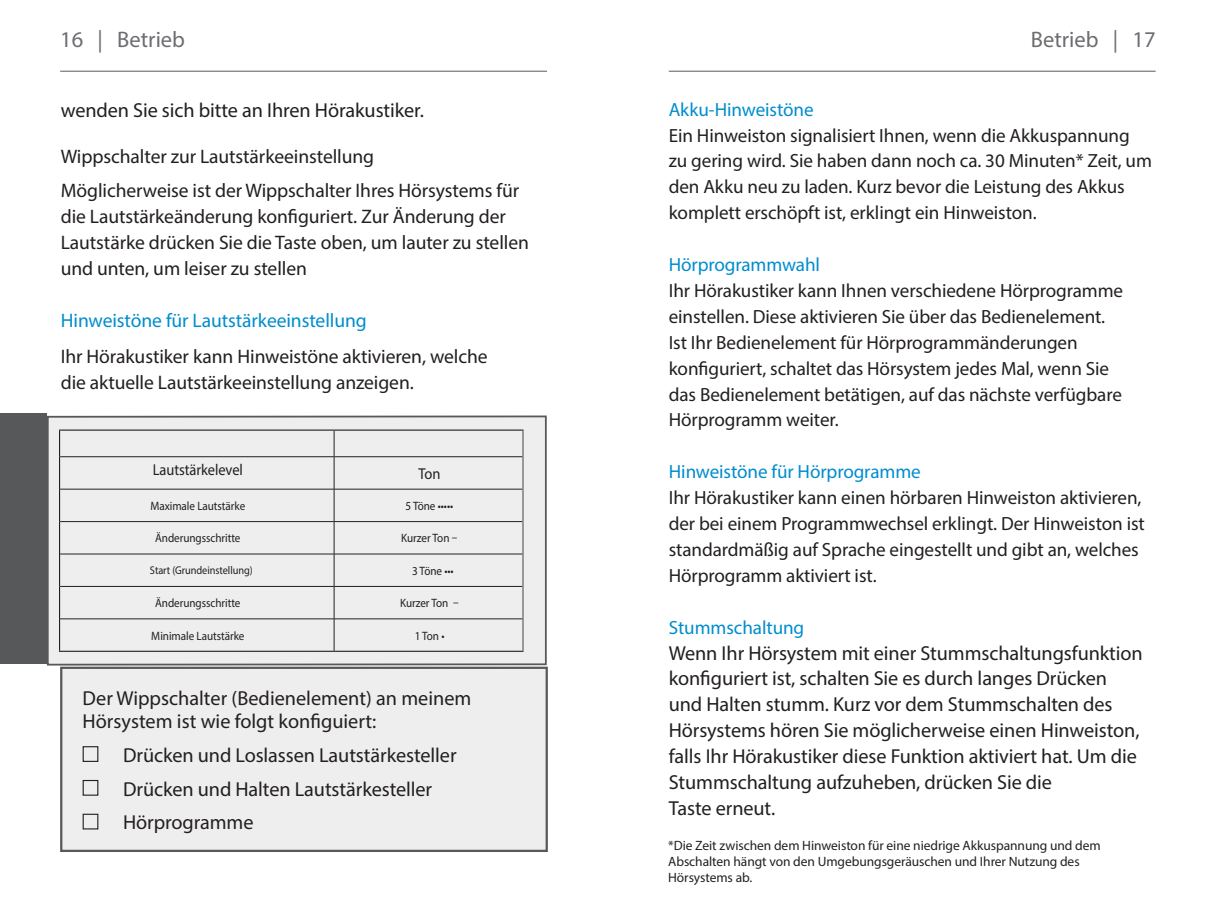
<style>
.page{position:relative;width:1215px;height:912px;background:#fff}
.page>*{position:absolute;margin:0;border:0;box-sizing:border-box;transform-origin:0 0}
._9__right_page_heade{font:22.5px "Myriad Pro";color:#6c6d70}
._8__left_page_header{font:22.5px "Myriad Pro";color:#6c6d70}
._3a__Blue_Subs{font:20.25px/25.9px "Myriad Pro";letter-spacing:-.005em;color:#231f20}
.dispenser_instructio{font:20.25px/23.6px "Myriad Pro";letter-spacing:-.005em;color:#231f20}
._1__body{font:20.25px "Myriad Pro";letter-spacing:-.005em;color:#231f20}
._1__body-2{font:19.57px/25.9px "Myriad Pro";letter-spacing:-.005em;color:#231f20}
._3b__Black_Subs{font:19.57px "Myriad Pro";letter-spacing:-.005em;color:#231f20}
._1__body-3{font:19.57px "Myriad Pro";letter-spacing:-.005em;color:#008dce}
._3a__Blue_Subs-2{font:19.12px/25.9px "Myriad Pro";letter-spacing:-.005em;color:#231f20}
._3a__Blue_Subs-3{font:19.12px "Myriad Pro";letter-spacing:-.005em;color:#008dce}
.Chart_Header{font:15.75px "Myriad Pro";letter-spacing:-.005em;color:#231f20;scale:.92 1}
._1__body-4{font:13.5px/16.2px "Myriad Pro";letter-spacing:-.005em;color:#231f20}
.Chart_Not_Bold{font:12.15px "Myriad Pro";letter-spacing:-.005em;color:#231f20;scale:.92 1}
.Chart{font:12.15px "Myriad Pro";letter-spacing:-.005em;color:#231f20;scale:.92 1}
.Chart_Not_Bold-2{font:11.25px "Myriad Pro";letter-spacing:-.005em;color:#231f20;scale:.92 1}
.s1{color:#008dce}
</style>
<div class="page">
<hr style="left:669px;top:71px;width:487px;height:1px;background:#6c6d70">
<hr style="left:60px;top:71px;width:487px;height:1px;background:#6c6d70">
<div style="left:48px;top:416px;width:498px;height:248px;background:#eeeeef"></div>
<div style="left:47px;top:415px;width:500px;height:250px;border:2px solid #57585a"></div>
<div style="left:0;top:414px;width:47px;height:249px;background:#57585a"></div>
<hr style="left:59px;top:429px;width:275px;height:1px;background:#231f20">
<svg style="left:59px;top:430px;width:1px;height:26px"></svg>
<hr style="left:334px;top:429px;width:190px;height:1px;background:#231f20">
<hr style="left:59px;top:456px;width:1px;height:33px;background:#231f20">
<hr style="left:59px;top:489px;width:1px;height:32px;background:#231f20">
<hr style="left:59px;top:521px;width:1px;height:33px;background:#231f20">
<hr style="left:59px;top:554px;width:1px;height:32px;background:#231f20">
<hr style="left:59px;top:586px;width:1px;height:32px;background:#231f20">
<hr style="left:59px;top:618px;width:1px;height:32px;background:#231f20">
<hr style="left:59px;top:650px;width:275px;height:1px;background:#231f20">
<hr style="left:334px;top:650px;width:190px;height:1px;background:#231f20">
<svg style="left:334px;top:430px;width:1px;height:26px"></svg>
<hr style="left:334px;top:457px;width:1px;height:32px;background:#231f20">
<hr style="left:60px;top:488px;width:274px;height:1px;background:#231f20">
<hr style="left:334px;top:488px;width:188px;height:1px;background:#231f20">
<hr style="left:334px;top:489px;width:1px;height:32px;background:#231f20">
<hr style="left:60px;top:521px;width:274px;height:1px;background:#231f20">
<hr style="left:334px;top:521px;width:188px;height:1px;background:#231f20">
<hr style="left:334px;top:521px;width:1px;height:32px;background:#231f20">
<hr style="left:60px;top:553px;width:274px;height:1px;background:#231f20">
<hr style="left:334px;top:553px;width:188px;height:1px;background:#231f20">
<hr style="left:334px;top:554px;width:1px;height:32px;background:#231f20">
<hr style="left:60px;top:586px;width:274px;height:1px;background:#231f20">
<hr style="left:334px;top:586px;width:188px;height:1px;background:#231f20">
<hr style="left:334px;top:586px;width:1px;height:32px;background:#231f20">
<hr style="left:334px;top:619px;width:1px;height:31px;background:#231f20">
<hr style="left:522px;top:430px;width:2px;height:26px;background:#57585a">
<hr style="left:522px;top:456px;width:2px;height:33px;background:#57585a">
<hr style="left:522px;top:489px;width:2px;height:32px;background:#57585a">
<hr style="left:522px;top:521px;width:2px;height:33px;background:#57585a">
<hr style="left:522px;top:554px;width:2px;height:32px;background:#57585a">
<hr style="left:522px;top:586px;width:2px;height:32px;background:#57585a">
<hr style="left:522px;top:618px;width:2px;height:32px;background:#57585a">
<hr style="left:60px;top:456px;width:274px;height:1px;background:#231f20">
<hr style="left:334px;top:456px;width:188px;height:1px;background:#231f20">
<hr style="left:60px;top:618px;width:274px;height:1px;background:#231f20">
<hr style="left:334px;top:618px;width:188px;height:1px;background:#231f20">
<div style="left:61px;top:667px;width:486px;height:183px;background:#eeeeef"></div>
<div style="left:83px;top:746px;width:15px;height:15px;border:1px solid #231f20"></div>
<div style="left:83px;top:779px;width:15px;height:16px;border:1px solid #231f20"></div>
<div style="left:83px;top:813px;width:15px;height:16px;border:1px solid #231f20"></div>
<div style="left:60px;top:666px;width:488px;height:185px;border:2px solid #57585a"></div>
<p class="_8__left_page_header" style="left:60px;top:26px;width:126px">16 | Betrieb</p>
<p class="_1__body" style="left:61px;top:97px;width:363px">wenden Sie sich bitte an Ihren Hörakustiker.</p>
<p class="_3b__Black_Subs" style="left:61px;top:144px;width:315px">Wippschalter zur Lautstärkeeinstellung</p>
<p class="_1__body-2" style="left:61px;top:177px;width:470px">Möglicherweise ist der Wippschalter Ihres Hörsystems für die Lautstärkeänderung konfiguriert. Zur Änderung der Lautstärke drücken Sie die Taste oben, um lauter zu stellen und unten, um leiser zu stellen</p>
<p class="_1__body-3" style="left:61px;top:308px;width:308px">Hinweistöne für Lautstärkeeinstellung</p>
<p class="_1__body-2" style="left:61px;top:343px;width:428px">Ihr Hörakustiker kann Hinweistöne aktivieren, welche die aktuelle Lautstärkeeinstellung anzeigen.</p>
<p class="Chart_Header" style="left:153px;top:460px;width:99px">Lautstärkelevel</p>
<p class="Chart_Header" style="left:418px;top:464px;width:25px">Ton</p>
<p class="Chart_Not_Bold" style="left:150px;top:498px;width:105px">Maximale Lautstärke</p>
<p class="Chart" style="left:406px;top:498px;width:53px">5 Töne •••••</p>
<p class="Chart_Not_Bold" style="left:155px;top:530px;width:94px">Änderungsschritte</p>
<p class="Chart" style="left:401px;top:530px;width:63px">Kurzer Ton –</p>
<p class="Chart_Not_Bold-2" style="left:150px;top:563px;width:113px">Start (Grundeinstellung)</p>
<p class="Chart" style="left:412px;top:563px;width:47px">3 Töne •••</p>
<p class="Chart_Not_Bold" style="left:155px;top:595px;width:94px">Änderungsschritte</p>
<p class="Chart" style="left:400px;top:595px;width:65px">Kurzer Ton –</p>
<p class="Chart_Not_Bold" style="left:151px;top:628px;width:103px">Minimale Lautstärke</p>
<p class="Chart" style="left:415px;top:628px;width:34px">1 Ton •</p>
<p class="dispenser_instructio" style="left:83px;top:685px;width:390px">Der Wippschalter (Bedienelement) an meinem<br>Hörsystem ist wie folgt konfiguiert:</p>
<p class="dispenser_instructio" style="left:123px;top:742px;width:335px">Drücken und Loslassen Lautstärkesteller</p>
<p class="dispenser_instructio" style="left:123px;top:776px;width:311px">Drücken und Halten Lautstärkesteller</p>
<p class="dispenser_instructio" style="left:123px;top:810px;width:132px">Hörprogramme</p>
<p class="_9__right_page_heade" style="left:1031px;top:26px;width:126px">Betrieb | 17</p>
<p class="_3a__Blue_Subs-2" style="left:669px;top:96px;width:485px"><span class="s1">Akku-Hinweistöne<br></span>Ein Hinweiston signalisiert Ihnen, wenn die Akkuspannung zu gering wird. Sie haben dann noch ca. 30 Minuten* Zeit, um den Akku neu zu laden. Kurz bevor die Leistung des Akkus komplett erschöpft ist, erklingt ein Hinweiston.</p>
<p class="_3a__Blue_Subs-2" style="left:669px;top:251px;width:456px"><span class="s1">Hörprogrammwahl<br></span>Ihr Hörakustiker kann Ihnen verschiedene Hörprogramme einstellen. Diese aktivieren Sie über das Bedienelement.<br>Ist Ihr Bedienelement für Hörprogrammänderungen konfiguriert, schaltet das Hörsystem jedes Mal, wenn Sie das Bedienelement betätigen, auf das nächste verfügbare Hörprogramm weiter.</p>
<p class="_3a__Blue_Subs-2" style="left:669px;top:458px;width:478px"><span class="s1">Hinweistöne für Hörprogramme<br></span>Ihr Hörakustiker kann einen hörbaren Hinweiston aktivieren, der bei einem Programmwechsel erklingt. Der Hinweiston ist standardmäßig auf Sprache eingestellt und gibt an, welches Hörprogramm aktiviert ist.</p>
<p class="_3a__Blue_Subs-3" style="left:669px;top:615px;width:137px">Stummschaltung</p>
<p class="_3a__Blue_Subs" style="left:669px;top:639px;width:475px">Wenn Ihr Hörsystem mit einer Stummschaltungsfunktion konfiguriert ist, schalten Sie es durch langes Drücken und Halten stumm. Kurz vor dem Stummschalten des Hörsystems hören Sie möglicherweise einen Hinweiston, falls Ihr Hörakustiker diese Funktion aktiviert hat. Um die Stummschaltung aufzuheben, drücken Sie die<br>Taste erneut.</p>
<p class="_1__body-4" style="left:668px;top:836px;width:434px">*Die Zeit zwischen dem Hinweiston für eine niedrige Akkuspannung und dem<br>Abschalten hängt von den Umgebungsgeräuschen und Ihrer Nutzung des<br>Hörsystems ab.</p>
</div>
